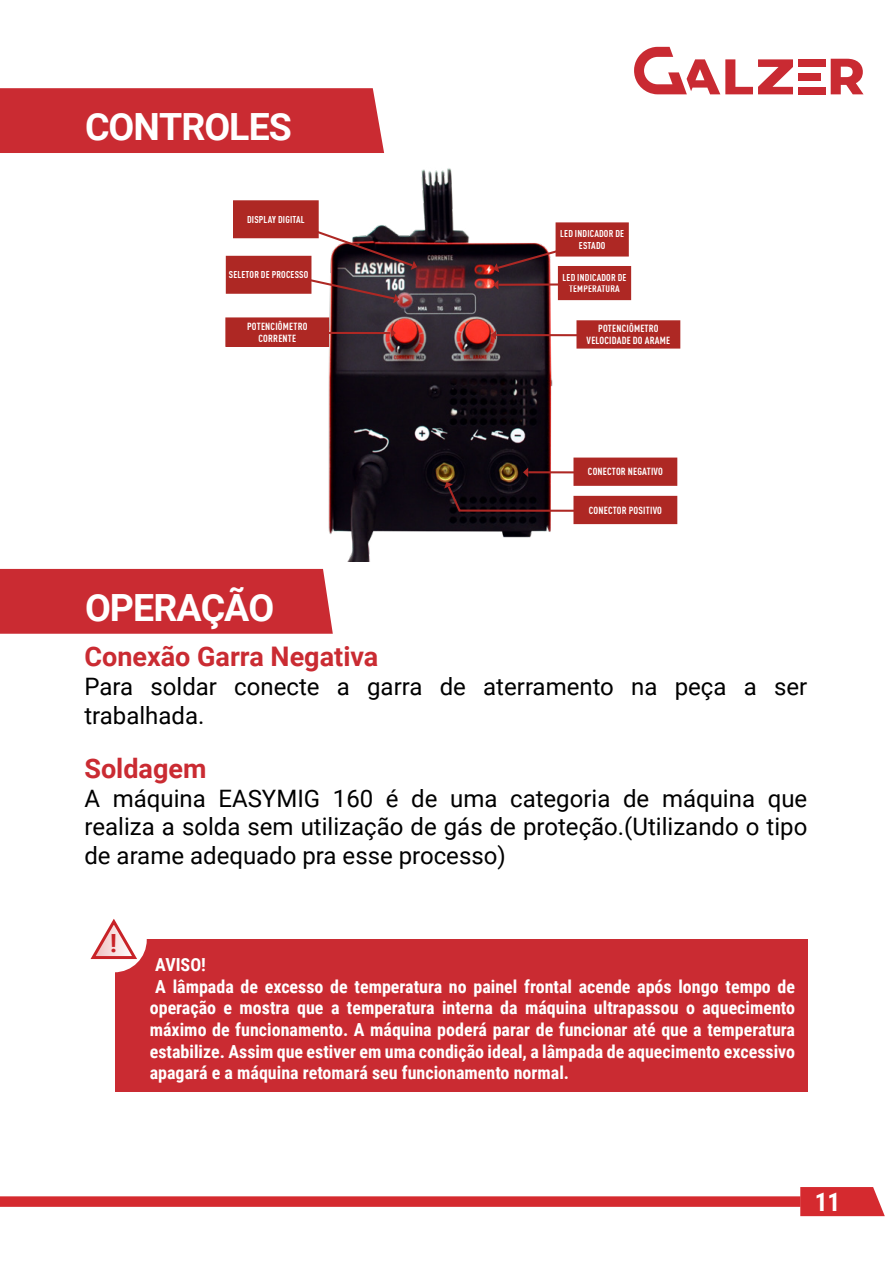
<style>
.page{position:relative;width:893px;height:1263px;background:#fff}
.page>*{position:absolute;margin:0;border:0;box-sizing:border-box;transform-origin:0 0}
.t1{font:700 37.5px "Roboto";letter-spacing:-.025em;color:#fff}
.t2{font:700 27px "Roboto";color:#ca2b32}
.t3{font:700 25.5px "Roboto Condensed";color:#fff}
.t4{font:700 25.05px "Roboto";color:#c82227}
.t5{font:24px/28.8px "Roboto";color:#000}
.t6{font:700 18px "Roboto Condensed";color:#fff}
.t7{font:700 condensed 10.2px/12.3px "DIN Pro";letter-spacing:.02em;color:#fff;text-align:center}
.t8{font:700 condensed 9.9px/11.9px "DIN Pro";letter-spacing:.02em;color:#fff;text-align:center}
</style>
<div class="page">
<div style="left:0;top:1196px;width:801px;height:11px;background:#d52a2f"></div>
<svg style="left:800px;top:1187px;width:85px;height:29px"></svg>
<svg style="left:831px;top:59px;width:32px;height:35px"></svg>
<svg style="left:634px;top:47px;width:159px;height:47px"></svg>
<div style="left:798px;top:87px;width:28px;height:7px;background:#c92a32"></div>
<div style="left:798px;top:59px;width:28px;height:8px;background:#c92a32"></div>
<div style="left:798px;top:73px;width:23px;height:8px;background:#c92a32"></div>
<img style="left:235px;top:168px;width:401px;height:393px">
<svg style="left:493px;top:232px;width:126px;height:40px"></svg>
<div style="left:558px;top:267px;width:72px;height:32px;background:#ae2824"></div>
<div style="left:558px;top:266px;width:73px;height:34px;border:1px solid #ae2824"></div>
<div style="left:556px;top:223px;width:72px;height:33px;background:#ae2824"></div>
<div style="left:556px;top:222px;width:73px;height:35px;border:1px solid #ae2824"></div>
<div style="left:226px;top:256px;width:85px;height:37px;background:#ae2824"></div>
<div style="left:226px;top:256px;width:85px;height:38px;border:1px solid #ae2824"></div>
<svg style="left:255px;top:211px;width:162px;height:92px"></svg>
<div style="left:234px;top:201px;width:84px;height:37px;background:#ae2824"></div>
<div style="left:233px;top:200px;width:86px;height:38px;border:1px solid #ae2824"></div>
<hr style="left:496px;top:334px;width:123px;height:2px;background:#ae2824">
<svg style="left:491px;top:330px;width:5px;height:10px"></svg>
<svg style="left:444px;top:467px;width:210px;height:46px"></svg>
<svg style="left:493px;top:280px;width:67px;height:9px"></svg>
<div style="left:577px;top:321px;width:103px;height:27px;background:#ae2824"></div>
<div style="left:576px;top:320px;width:104px;height:29px;border:1px solid #ae2824"></div>
<div style="left:574px;top:458px;width:103px;height:27px;background:#ae2824"></div>
<div style="left:573px;top:458px;width:104px;height:28px;border:1px solid #ae2824"></div>
<div style="left:574px;top:496px;width:103px;height:27px;background:#ae2824"></div>
<div style="left:573px;top:496px;width:104px;height:28px;border:1px solid #ae2824"></div>
<hr style="left:267px;top:332px;width:124px;height:2px;background:#ae2824">
<svg style="left:391px;top:328px;width:5px;height:10px"></svg>
<div style="left:226px;top:318px;width:103px;height:28px;background:#ae2824"></div>
<div style="left:225px;top:317px;width:104px;height:30px;border:1px solid #ae2824"></div>
<div style="left:0;top:88px;width:384px;height:65px;background:#ca2b32"></div>
<div style="left:0;top:569px;width:333px;height:65px;background:#ca2b32"></div>
<div style="left:116px;top:939px;width:692px;height:153px;background:#ca2b32"></div>
<div style="left:82px;top:907px;width:65px;height:65px;background:#fff;border-radius:50%"></div>
<svg style="left:90px;top:919px;width:50px;height:43px"></svg>
<h1 class="t1" style="left:85px;top:101px;width:208px">CONTROLES</h1>
<p class="t8" style="left:247px;top:212px;width:59px">DISPLAY DIGITAL</p>
<p class="t8" style="left:229px;top:268px;width:81px">SELETOR DE PROCESSO</p>
<p class="t7" style="left:247px;top:319px;width:62px">POTENCIÔMETRO<br>CORRENTE</p>
<p class="t8" style="left:560px;top:227px;width:65px">LED INDICADOR DE<br>ESTADO</p>
<p class="t8" style="left:563px;top:270px;width:65px">LED INDICADOR DE<br>TEMPERATURA</p>
<p class="t7" style="left:587px;top:321px;width:85px">POTENCIÔMETRO<br>VELOCIDADE DO ARAME</p>
<p class="t7" style="left:588px;top:465px;width:77px">CONECTOR NEGATIVO</p>
<p class="t7" style="left:589px;top:503px;width:75px">CONECTOR POSITIVO</p>
<h1 class="t1" style="left:85px;top:581px;width:191px">OPERAÇÃO</h1>
<h2 class="t2" style="left:84px;top:638px;width:295px">Conexão Garra Negativa</h2>
<h3 class="t5" style="left:84px;top:671px;width:724px">Para soldar conecte a garra de aterramento na peça a ser trabalhada.</h3>
<h2 class="t2" style="left:84px;top:749px;width:124px">Soldagem</h2>
<h3 class="t5" style="left:84px;top:783px;width:724px;text-align:justify">A máquina EASYMIG 160 é de uma categoria de máquina que realiza a solda sem utilização de gás de proteção.(Utilizando o tipo de arame adequado pra esse processo)</h3>
<h3 class="t4" style="left:110px;top:925px;width:8px">!</h3>
<p class="t6" style="left:155px;top:952px;width:52px">AVISO!</p>
<p class="t6" style="left:155px;top:974px;width:641px">A lâmpada de excesso de temperatura no painel frontal acende após longo tempo de</p>
<p class="t6" style="left:150px;top:995px;width:647px">operação e mostra que a temperatura interna da máquina ultrapassou o aquecimento</p>
<p class="t6" style="left:150px;top:1017px;width:647px">máximo de funcionamento. A máquina poderá parar de funcionar até que a temperatura</p>
<p class="t6" style="left:150px;top:1038px;width:647px">estabilize. Assim que estiver em uma condição ideal, a lâmpada de aquecimento excessivo</p>
<p class="t6" style="left:150px;top:1060px;width:421px">apagará e a máquina retomará seu funcionamento normal.</p>
<h3 class="t3" style="left:815px;top:1184px;width:27px">11</h3>
</div>
